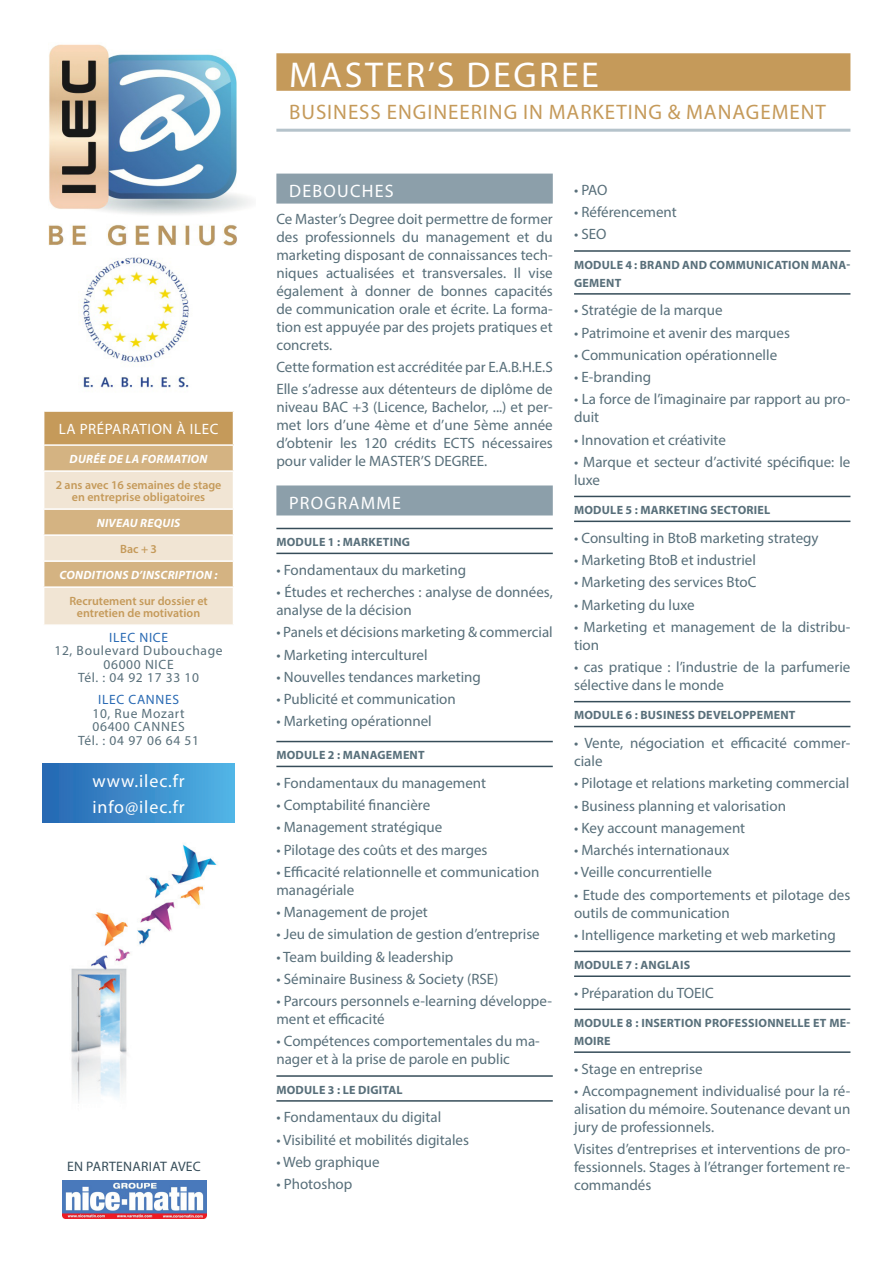
<style>
.page{position:relative;width:893px;height:1263px;background:#fff}
.page>*{position:absolute;margin:0;border:0;box-sizing:border-box;transform-origin:0 0}
.t1{font:36px "Myriad Pro";letter-spacing:.07em;color:#fff}
.t2{font:21px "Myriad Pro";letter-spacing:.045em;color:#c59a5a}
.t3{font:18px "Myriad Pro";letter-spacing:.05em;color:#fff}
.t4{font:18px "Myriad Pro";letter-spacing:.07em;color:#fff}
.t5{font:15px/18px "Myriad Pro";color:#586f7a}
.t6{font:15px "Myriad Pro";letter-spacing:.04em;color:#fff}
.t7{font:13.65px "Myriad Pro";letter-spacing:.02em;color:#364d59}
.t8{font:13.5px/13.5px "Myriad Pro";letter-spacing:.05em;color:#586f7a;text-align:center}
.t9{font:700 12px/18px "Myriad Pro";letter-spacing:.02em;color:#586f7a}
.t10{font:600 12px/12px "Myriad Pro";color:#c59a5a;text-align:center}
.t11{font:italic 700 12px "Myriad Pro";letter-spacing:.02em;color:#fff}
.s1{color:#2869b3}
</style>
<div class="page">
<div style="left:276px;top:53px;width:574px;height:38px;background:#c59a5a"></div>
<hr style="left:276px;top:129px;width:574px;height:3px;background:#b5c3cb">
<div style="left:276px;top:174px;width:277px;height:30px;background:#8c9faa"></div>
<div style="left:276px;top:485px;width:277px;height:30px;background:#8c9faa"></div>
<hr style="left:276px;top:528px;width:277px;height:1px;background:#364d59">
<hr style="left:276px;top:553px;width:277px;height:1px;background:#364d59">
<hr style="left:276px;top:741px;width:277px;height:1px;background:#364d59">
<hr style="left:276px;top:766px;width:277px;height:1px;background:#364d59">
<hr style="left:276px;top:1075px;width:277px;height:2px;background:#364d59">
<hr style="left:276px;top:1100px;width:277px;height:2px;background:#364d59">
<hr style="left:574px;top:250px;width:276px;height:2px;background:#364d59">
<hr style="left:574px;top:293px;width:276px;height:2px;background:#364d59">
<hr style="left:574px;top:496px;width:276px;height:1px;background:#364d59">
<hr style="left:574px;top:521px;width:276px;height:1px;background:#364d59">
<hr style="left:574px;top:701px;width:276px;height:1px;background:#364d59">
<hr style="left:574px;top:726px;width:276px;height:1px;background:#364d59">
<hr style="left:574px;top:950px;width:276px;height:2px;background:#364d59">
<hr style="left:574px;top:975px;width:276px;height:2px;background:#364d59">
<hr style="left:574px;top:1008px;width:276px;height:2px;background:#364d59">
<hr style="left:574px;top:1051px;width:276px;height:2px;background:#364d59">
<img style="left:83px;top:257px;width:106px;height:131px">
<img style="left:48px;top:44px;width:202px;height:202px">
<img style="left:71px;top:844px;width:146px;height:258px">
<div style="left:43px;top:764px;width:191px;height:58px;background:linear-gradient(to right,#2766b1,#51b4e5)"></div>
<div style="left:44px;top:411px;width:190px;height:34px;background:#c59a5a"></div>
<hr style="left:43px;top:410px;width:191px;height:2px;background:#fff">
<hr style="left:233px;top:412px;width:1px;height:32px;background:#fff">
<hr style="left:43px;top:444px;width:191px;height:2px;background:#fff">
<svg style="left:43px;top:445px;width:191px;height:179px;background:#e5d1b4"></svg>
<hr style="left:43px;top:586px;width:191px;height:2px;background:#fff">
<hr style="left:43px;top:588px;width:1px;height:36px;background:#fff">
<hr style="left:233px;top:588px;width:1px;height:36px;background:#fff">
<img style="left:62px;top:1181px;width:144px;height:37px">
<p class="t6" style="left:59px;top:419px;width:161px">LA PRÉPARATION À ILEC</p>
<p class="t11" style="left:70px;top:451px;width:139px">DURÉE DE LA FORMATION</p>
<p class="t10" style="left:56px;top:478px;width:167px">2 ans avec 16 semaines de stage en entreprise obligatoires</p>
<p class="t11" style="left:97px;top:515px;width:85px">NIVEAU REQUIS</p>
<p class="t10" style="left:120px;top:542px;width:38px">Bac + 3</p>
<p class="t11" style="left:60px;top:567px;width:159px">CONDITIONS D’INSCRIPTION :</p>
<p class="t10" style="left:69px;top:594px;width:140px">Recrutement sur dossier et entretien de motivation</p>
<p class="t8" style="left:54px;top:630px;width:170px"><span class="s1">ILEC NICE<br></span>12, Boulevard Dubouchage<br>06000 NICE<br>Tél. : 04 92 17 33 10</p>
<p class="t8" style="left:78px;top:693px;width:123px"><span class="s1">ILEC CANNES<br></span>10, Rue Mozart<br>06400 CANNES<br>Tél. : 04 97 06 64 51</p>
<p class="t3" style="left:92px;top:769px;width:94px">www.ilec.fr</p>
<p class="t3" style="left:92px;top:796px;width:94px">info@ilec.fr</p>
<p class="t7" style="left:67px;top:1158px;width:135px">EN PARTENARIAT AVEC</p>
<p class="t1" style="left:289px;top:52px;width:311px">MASTER’S DEGREE</p>
<p class="t2" style="left:289px;top:99px;width:538px">BUSINESS ENGINEERING IN MARKETING &amp; MANAGEMENT</p>
<p class="t4" style="left:289px;top:180px;width:106px">DEBOUCHES</p>
<p class="t5" style="left:276px;top:209px;width:278px;text-align:justify">Ce Master’s Degree doit permettre de former des professionnels du management et du marketing disposant de connaissances tech&shy;niques actualisées et transversales. Il vise également à donner de bonnes capacités de communication orale et écrite. La forma&shy;tion est appuyée par des projets pratiques et concrets.</p>
<p class="t5" style="left:276px;top:358px;width:278px">Cette formation est accréditée par E.A.B.H.E.S</p>
<p class="t5" style="left:276px;top:380px;width:278px;text-align:justify">Elle s’adresse aux détenteurs de diplôme de niveau BAC +3 (Licence, Bachelor, ...) et per&shy;met lors d’une 4ème et d’une 5ème année d’obtenir les 120 crédits ECTS nécessaires pour valider le MASTER’S DEGREE.</p>
<p class="t4" style="left:289px;top:492px;width:113px">PROGRAMME</p>
<p class="t9" style="left:276px;top:533px;width:135px">MODULE 1 : MARKETING</p>
<p class="t5" style="left:276px;top:561px;width:191px">• Fondamentaux du marketing</p>
<p class="t5" style="left:276px;top:583px;width:278px">• Études et recherches : analyse de données, analyse de la décision</p>
<p class="t5" style="left:276px;top:623px;width:278px">• Panels et décisions marketing &amp; commercial</p>
<p class="t5" style="left:276px;top:645px;width:153px">• Marketing interculturel</p>
<p class="t5" style="left:276px;top:668px;width:206px">• Nouvelles tendances marketing</p>
<p class="t5" style="left:276px;top:690px;width:181px">• Publicité et communication</p>
<p class="t5" style="left:276px;top:712px;width:157px">• Marketing opérationnel</p>
<p class="t9" style="left:276px;top:746px;width:150px">MODULE 2 : MANAGEMENT</p>
<p class="t5" style="left:276px;top:774px;width:211px">• Fondamentaux du management</p>
<p class="t5" style="left:276px;top:796px;width:155px">• Comptabilité financière</p>
<p class="t5" style="left:276px;top:818px;width:168px">• Management stratégique</p>
<p class="t5" style="left:276px;top:840px;width:213px">• Pilotage des coûts et des marges</p>
<p class="t5" style="left:276px;top:863px;width:264px">• Efficacité relationnelle et communication managériale</p>
<p class="t5" style="left:276px;top:903px;width:153px">• Management de projet</p>
<p class="t5" style="left:276px;top:925px;width:265px">• Jeu de simulation de gestion d’entreprise</p>
<p class="t5" style="left:276px;top:947px;width:179px">• Team building &amp; leadership</p>
<p class="t5" style="left:276px;top:970px;width:224px">• Séminaire Business &amp; Society (RSE)</p>
<p class="t5" style="left:276px;top:992px;width:277px">• Parcours personnels e-learning développe&shy;ment et efficacité</p>
<p class="t5" style="left:276px;top:1032px;width:265px">• Compétences comportementales du ma&shy;nager et à la prise de parole en public</p>
<p class="t9" style="left:276px;top:1080px;width:128px">MODULE 3 : LE DIGITAL</p>
<p class="t5" style="left:276px;top:1108px;width:166px">• Fondamentaux du digital</p>
<p class="t5" style="left:276px;top:1130px;width:194px">• Visibilité et mobilités digitales</p>
<p class="t5" style="left:276px;top:1153px;width:105px">• Web graphique</p>
<p class="t5" style="left:276px;top:1175px;width:78px">• Photoshop</p>
<p class="t5" style="left:574px;top:181px;width:35px">• PAO</p>
<p class="t5" style="left:574px;top:203px;width:104px">• Référencement</p>
<p class="t5" style="left:574px;top:225px;width:34px">• SEO</p>
<p class="t9" style="left:574px;top:255px;width:278px">MODULE 4 : BRAND AND COMMUNICATION MANA-<br>GEMENT</p>
<p class="t5" style="left:574px;top:301px;width:150px">• Stratégie de la marque</p>
<p class="t5" style="left:574px;top:323px;width:217px">• Patrimoine et avenir des marques</p>
<p class="t5" style="left:574px;top:346px;width:205px">• Communication opérationnelle</p>
<p class="t5" style="left:574px;top:368px;width:78px">• E-branding</p>
<p class="t5" style="left:574px;top:390px;width:278px">• La force de l’imaginaire par rapport au pro&shy;duit</p>
<p class="t5" style="left:574px;top:430px;width:153px">• Innovation et créativite</p>
<p class="t5" style="left:574px;top:453px;width:278px">• Marque et secteur d’activité spécifique: le luxe</p>
<p class="t9" style="left:574px;top:501px;width:198px">MODULE 5 : MARKETING SECTORIEL</p>
<p class="t5" style="left:574px;top:529px;width:246px">• Consulting in BtoB marketing strategy</p>
<p class="t5" style="left:574px;top:551px;width:183px">• Marketing BtoB et industriel</p>
<p class="t5" style="left:574px;top:573px;width:184px">• Marketing des services BtoC</p>
<p class="t5" style="left:574px;top:595px;width:122px">• Marketing du luxe</p>
<p class="t5" style="left:574px;top:618px;width:278px">• Marketing et management de la distribu&shy;tion</p>
<p class="t5" style="left:574px;top:658px;width:278px">• cas pratique : l’industrie de la parfumerie sélective dans le monde</p>
<p class="t9" style="left:574px;top:706px;width:223px">MODULE 6 : BUSINESS DEVELOPPEMENT</p>
<p class="t5" style="left:574px;top:734px;width:278px">• Vente, négociation et efficacité commer&shy;ciale</p>
<p class="t5" style="left:574px;top:774px;width:277px">• Pilotage et relations marketing commercial</p>
<p class="t5" style="left:574px;top:796px;width:213px">• Business planning et valorisation</p>
<p class="t5" style="left:574px;top:818px;width:173px">• Key account management</p>
<p class="t5" style="left:574px;top:841px;width:157px">• Marchés internationaux</p>
<p class="t5" style="left:574px;top:863px;width:139px">• Veille concurrentielle</p>
<p class="t5" style="left:574px;top:885px;width:278px">• Etude des comportements et pilotage des outils de communication</p>
<p class="t5" style="left:574px;top:925px;width:263px">• Intelligence marketing et web marketing</p>
<p class="t9" style="left:574px;top:956px;width:118px">MODULE 7 : ANGLAIS</p>
<p class="t5" style="left:574px;top:983px;width:141px">• Préparation du TOEIC</p>
<p class="t9" style="left:574px;top:1013px;width:278px">MODULE 8 : INSERTION PROFESSIONNELLE ET ME-<br>MOIRE</p>
<p class="t5" style="left:574px;top:1059px;width:130px">• Stage en entreprise</p>
<p class="t5" style="left:574px;top:1082px;width:278px;text-align:justify">• Accompagnement individualisé pour la ré&shy;alisation du mémoire. Soutenance devant un jury de professionnels.</p>
<p class="t5" style="left:574px;top:1140px;width:278px;text-align:justify">Visites d’entreprises et interventions de pro&shy;fessionnels. Stages à l’étranger fortement re&shy;commandés</p>
</div>
